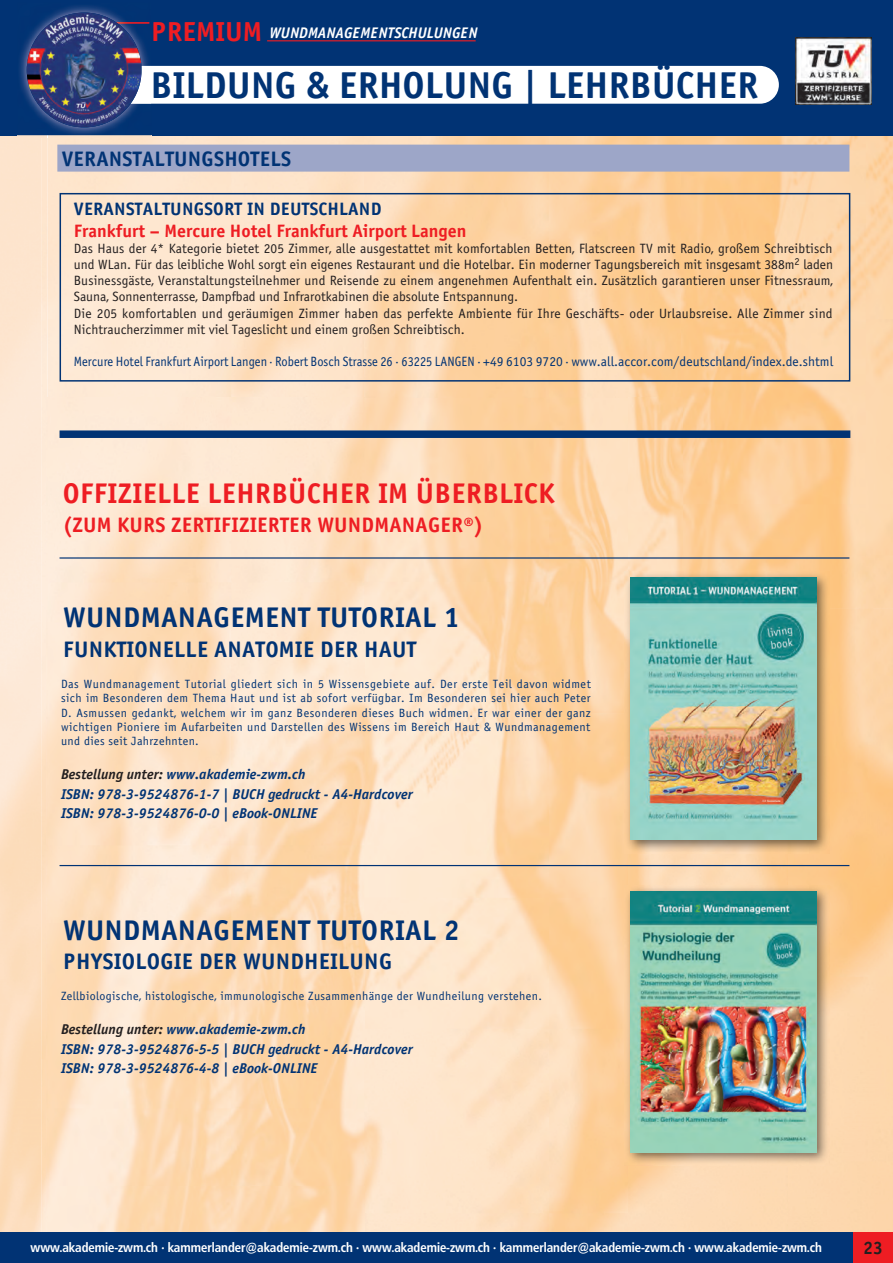
<style>
.page{position:relative;width:893px;height:1263px;background:#fff}
.page>*{position:absolute;margin:0;border:0;box-sizing:border-box;transform-origin:0 0}
.t1{font:37.5px "Officina Sans Bold ITC";color:#013374}
.t2{font:28.5px "Officina Sans Bold ITC";letter-spacing:.01em;color:#013374}
.t3{font:28.5px "Officina Sans Bold ITC";letter-spacing:.01em;color:#ee1d23}
.t4{font:22.5px "Officina Sans Bold ITC";letter-spacing:.01em;color:#013374}
.t5{font:21px "Officina Sans Bold ITC";letter-spacing:.01em;color:#ee1d23}
.t6{font:21px "Officina Sans Bold ITC";letter-spacing:.01em;color:#013374}
.t7{font:18px "Officina Sans Bold ITC";color:#ee1d23}
.t8{font:18px "Officina Sans Bold ITC";letter-spacing:.01em;color:#013374}
.t9{font:18px "Officina Sans Bold ITC";color:#231f20}
.t10{font:italic 15.45px "Officina Sans Bold ITC";color:#fff;scale:.96 1}
.t11{font:italic 14.25px/19.5px "Officina Sans Bold ITC";color:#013374}
.t12{font:13.5px/16.2px "Officina Sans Book ITC";letter-spacing:.005em;color:#231f20}
.t13{font:13.5px "Officina Sans Book ITC";color:#013374;scale:.92 1}
.t14{font:700 13.05px "Frutiger Condensed BQ";color:#fff}
.t15{font:12px/14.4px "Officina Sans Book ITC";letter-spacing:.03em;color:#013374;text-align:justify}
.s1{font-style:normal;font-size:27.6px;color:#ee1d23}
.s2{color:#231f20}
</style>
<div class="page">
<img style="left:0;top:135px;width:41px;height:1097px">
<img style="left:41px;top:137px;width:5px;height:1095px">
<img style="left:99px;top:135px;width:583px;height:263px">
<img style="left:682px;top:135px;width:211px;height:473px">
<img style="left:99px;top:398px;width:530px;height:834px">
<img style="left:629px;top:398px;width:53px;height:174px">
<img style="left:46px;top:137px;width:53px;height:1095px">
<div style="left:0;top:1232px;width:893px;height:31px;background:#013374"></div>
<div style="left:853px;top:1232px;width:40px;height:31px;background:#ee1d23"></div>
<div style="left:0;top:0;width:893px;height:135px;background:#013374"></div>
<div style="left:95px;top:66px;width:684px;height:38px;background:#fff;border-radius:19px"></div>
<img style="left:795px;top:37px;width:76px;height:67px">
<hr style="left:267px;top:40px;width:209px;height:1px;background:#ee1d23">
<img style="left:17px;top:135px;width:24px;height:2px">
<img style="left:48px;top:135px;width:103px;height:2px">
<svg style="left:41px;top:135px;width:7px;height:2px"></svg>
<img style="left:19px;top:6px;width:132px;height:129px">
<img style="left:131px;top:66px;width:20px;height:38px">
<img style="left:116px;top:22px;width:33px;height:1px">
<img style="left:27px;top:13px;width:115px;height:114px;border-radius:50%">
<div style="left:60px;top:193px;width:790px;height:189px;border:2px solid #013374"></div>
<hr style="left:60px;top:865px;width:789px;height:1px;background:#013374">
<hr style="left:60px;top:557px;width:789px;height:2px;background:#013374">
<div style="left:60px;top:430px;width:790px;height:8px;background:#013374"></div>
<img style="left:625px;top:572px;width:204px;height:281px">
<img style="left:631px;top:578px;width:185px;height:262px">
<img style="left:625px;top:885px;width:204px;height:280px">
<img style="left:631px;top:891px;width:185px;height:261px">
<div style="left:57px;top:145px;width:792px;height:27px;background:#9da6c8"></div>
<p class="t10" style="left:151px;top:24px;width:342px"><span class="s1">PREMIUM</span> WUNDMANAGEMENTSCHULUNGEN</p>
<h1 class="t1" style="left:151px;top:62px;width:609px">BILDUNG &amp; ERHOLUNG | LEHRBÜCHER</h1>
<h3 class="t6" style="left:62px;top:146px;width:231px">VERANSTALTUNGSHOTELS</h3>
<h3 class="t8" style="left:74px;top:198px;width:309px">VERANSTALTUNGSORT IN DEUTSCHLAND</h3>
<h3 class="t7" style="left:74px;top:219px;width:394px">Frankfurt – Mercure Hotel Frankfurt Airport Langen</h3>
<p class="t12" style="left:74px;top:240px;width:761px">Das Haus der 4* Kategorie bietet 205 Zimmer, alle ausgestattet mit komfortablen Betten, Flatscreen TV mit Radio, großem Schreibtisch und WLan. Für das leibliche Wohl sorgt ein eigenes Restaurant und die Hotelbar. Ein moderner Tagungsbereich mit insgesamt 388m<sup>2</sup> laden Businessgäste, Veranstaltungsteilnehmer und Reisende zu einem angenehmen Aufenthalt ein. Zusätzlich garantieren unser Fitnessraum, Sauna, Sonnenterrasse, Dampfbad und Infrarotkabinen die absolute Entspannung.<br>Die 205 komfortablen und geräumigen Zimmer haben das perfekte Ambiente für Ihre Geschäfts- oder Urlaubsreise. Alle Zimmer sind Nichtraucherzimmer mit viel Tageslicht und einem großen Schreibtisch.</p>
<p class="t13" style="left:74px;top:354px;width:827px">Mercure Hotel Frankfurt Airport Langen · Robert Bosch Strasse 26 · 63225 LANGEN · +49 6103 9720 · www.all.accor.com/deutschland/index.de.shtml</p>
<h2 class="t3" style="left:63px;top:475px;width:493px">OFFIZIELLE LEHRBÜCHER IM ÜBERBLICK</h2>
<h3 class="t5" style="left:63px;top:512px;width:422px">(ZUM KURS ZERTIFIZIERTER WUNDMANAGER®)</h3>
<h2 class="t2" style="left:63px;top:600px;width:398px">WUNDMANAGEMENT TUTORIAL 1</h2>
<h3 class="t4" style="left:63px;top:635px;width:355px">FUNKTIONELLE ANATOMIE DER HAUT</h3>
<p class="t15" style="left:61px;top:677px;width:531px">Das Wundmanagement Tutorial gliedert sich in 5 Wissensgebiete auf. Der erste Teil davon widmet sich im Besonderen dem Thema Haut und ist ab sofort verfügbar. Im Besonderen sei hier auch Peter D. Asmussen gedankt, welchem wir im ganz Besonderen dieses Buch widmen. Er war einer der ganz wichtigen Pioniere im Aufarbeiten und Darstellen des Wissens im Bereich Haut &amp; Wundmanagement und dies seit Jahrzehnten.</p>
<p class="t11" style="left:61px;top:765px;width:353px"><span class="s2">Bestellung unter:</span> www.akademie-zwm.ch<br>ISBN: 978-3-9524876-1-7 | BUCH gedruckt - A4-Hardcover<br>ISBN: 978-3-9524876-0-0 | eBook-ONLINE</p>
<h2 class="t2" style="left:63px;top:912px;width:398px">WUNDMANAGEMENT TUTORIAL 2</h2>
<h3 class="t4" style="left:63px;top:948px;width:330px">PHYSIOLOGIE DER WUNDHEILUNG</h3>
<p class="t15" style="left:61px;top:989px;width:482px">Zellbiologische, histologische, immunologische Zusammenhänge der Wundheilung verstehen.</p>
<p class="t11" style="left:61px;top:1020px;width:353px"><span class="s2">Bestellung unter:</span> www.akademie-zwm.ch<br>ISBN: 978-3-9524876-5-5 | BUCH gedruckt - A4-Hardcover<br>ISBN: 978-3-9524876-4-8 | eBook-ONLINE</p>
<p class="t14" style="left:31px;top:1239px;width:793px">www.akademie-zwm.ch · kammerlander@akademie-zwm.ch · www.akademie-zwm.ch · kammerlander@akademie-zwm.ch · www.akademie-zwm.ch</p>
<h3 class="t9" style="left:863px;top:1236px;width:22px">23</h3>
</div>
